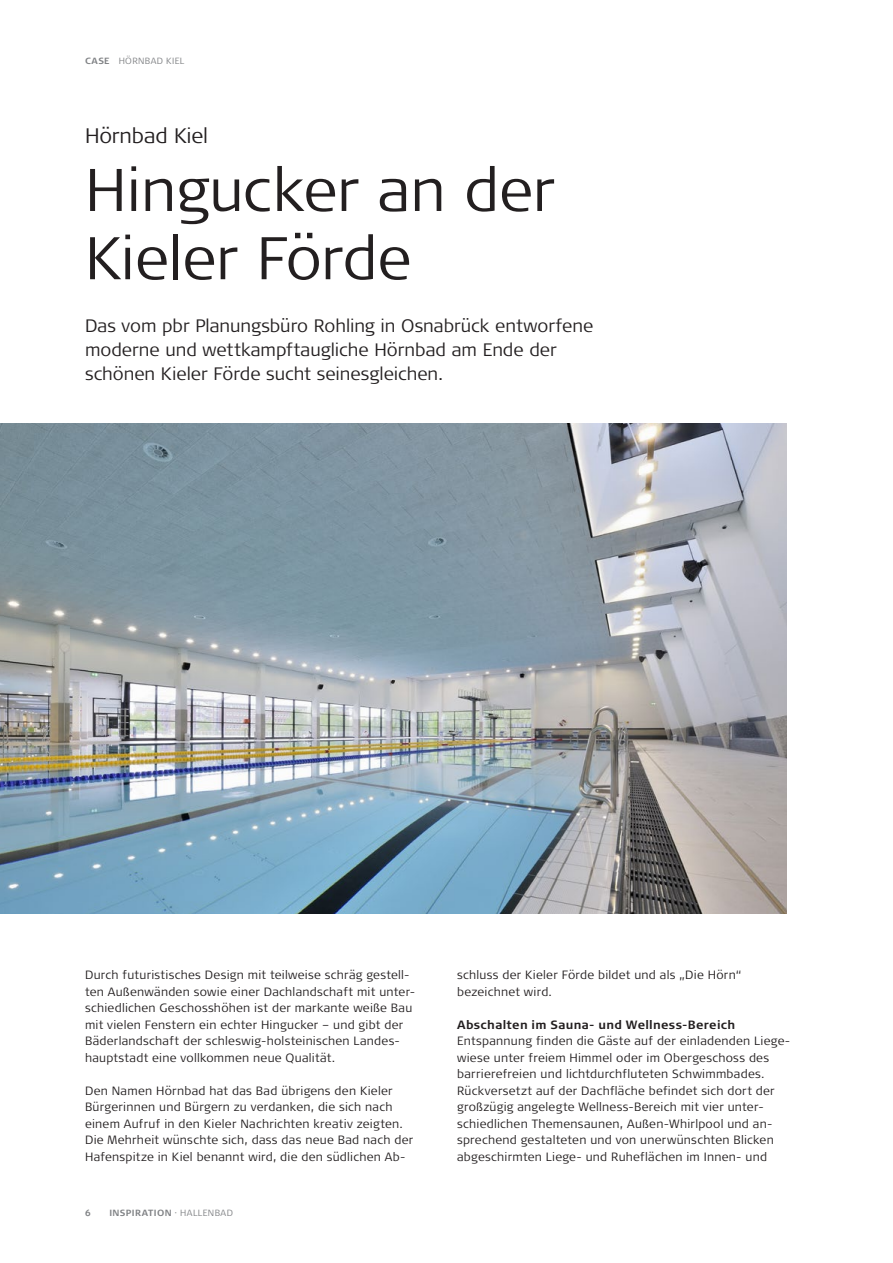
<style>
.page{position:relative;width:893px;height:1263px;background:#fff}
.page>*{position:absolute;margin:0;border:0;box-sizing:border-box;transform-origin:0 0}
.Rubrik{font:300 60px/68.2px "Signa Pro";letter-spacing:-.005em;color:#231f20}
.case_beskrivelse_rubrik{font:300 21px "Signa Pro";letter-spacing:-.005em;color:#231f20}
.Underrubrik{font:300 18px/24px "Signa Pro";letter-spacing:-.005em;color:#231f20}
.Brødtext{font:300 12px/16.5px "Signa Pro";letter-spacing:.02em;color:#231f20}
.Mellemrubrik{font:700 12px "Signa Pro";letter-spacing:.025em;color:#231f20}
.t1{font:700 9px "Signa Pro";letter-spacing:.04em;color:#808285}
.t2{font:300 9px "Signa Pro";letter-spacing:.04em;color:#808285}
.s1{font-weight:700}
.s2{font-weight:300}
</style>
<div class="page">
<img style="left:0;top:423px;width:787px;height:490px">
<p class="t2" style="left:85px;top:55px;width:101px"><span class="s1">CASE</span> HÖRNBAD KIEL</p>
<p class="case_beskrivelse_rubrik" style="left:85px;top:121px;width:125px">Hörnbad Kiel</p>
<p class="Rubrik" style="left:85px;top:153px;width:471px">Hingucker an der<br>Kieler Förde</p>
<p class="Underrubrik" style="left:85px;top:313px;width:510px">Das vom pbr Planungsbüro Rohling in Osnabrück entworfene moderne und wettkampftaugliche Hörnbad am Ende der schönen Kieler Förde sucht seinesgleichen.</p>
<p class="Brødtext" style="left:85px;top:966px;width:332px">Durch futuristisches Design mit teilweise schräg gestell&shy;ten Außenwänden sowie einer Dachlandschaft mit unter&shy;schiedlichen Geschosshöhen ist der markante weiße Bau mit vielen Fenstern ein echter Hingucker – und gibt der Bäderlandschaft der schleswig-holsteinischen Landes&shy;hauptstadt eine vollkommen neue Qualität.</p>
<p class="Brødtext" style="left:85px;top:1082px;width:309px">Den Namen Hörnbad hat das Bad übrigens den Kieler<br>Bürgerinnen und Bürgern zu verdanken, die sich nach</p>
<p class="Brødtext" style="left:85px;top:1115px;width:330px">einem Aufruf in den Kieler Nachrichten kreativ zeigten.<br>Die Mehrheit wünschte sich, dass das neue Bad nach der<br>Hafenspitze in Kiel benannt wird, die den südlichen Ab-</p>
<p class="t1" style="left:85px;top:1206px;width:7px">6</p>
<p class="t1" style="left:109px;top:1206px;width:125px">INSPIRATION <span class="s2">·HALLENBAD</span></p>
<p class="Brødtext" style="left:457px;top:966px;width:286px">schluss der Kieler Förde bildet und als „Die Hörn“</p>
<p class="Brødtext" style="left:457px;top:983px;width:96px">bezeichnet wird.</p>
<p class="Mellemrubrik" style="left:457px;top:1016px;width:280px">Abschalten im Sauna- und Wellness-Bereich</p>
<p class="Brødtext" style="left:457px;top:1032px;width:335px">Entspannung finden die Gäste auf der einladenden Liege&shy;wiese unter freiem Himmel oder im Obergeschoss des barrierefreien und lichtdurchfluteten Schwimmbades.<br>Rückversetzt auf der Dachfläche befindet sich dort der großzügig angelegte Wellness-Bereich mit vier unter&shy;schiedlichen Themensaunen, Außen-Whirlpool und an&shy;sprechend gestalteten und von unerwünschten Blicken abgeschirmten Liege- und Ruheflächen im Innen- und</p>
</div>
